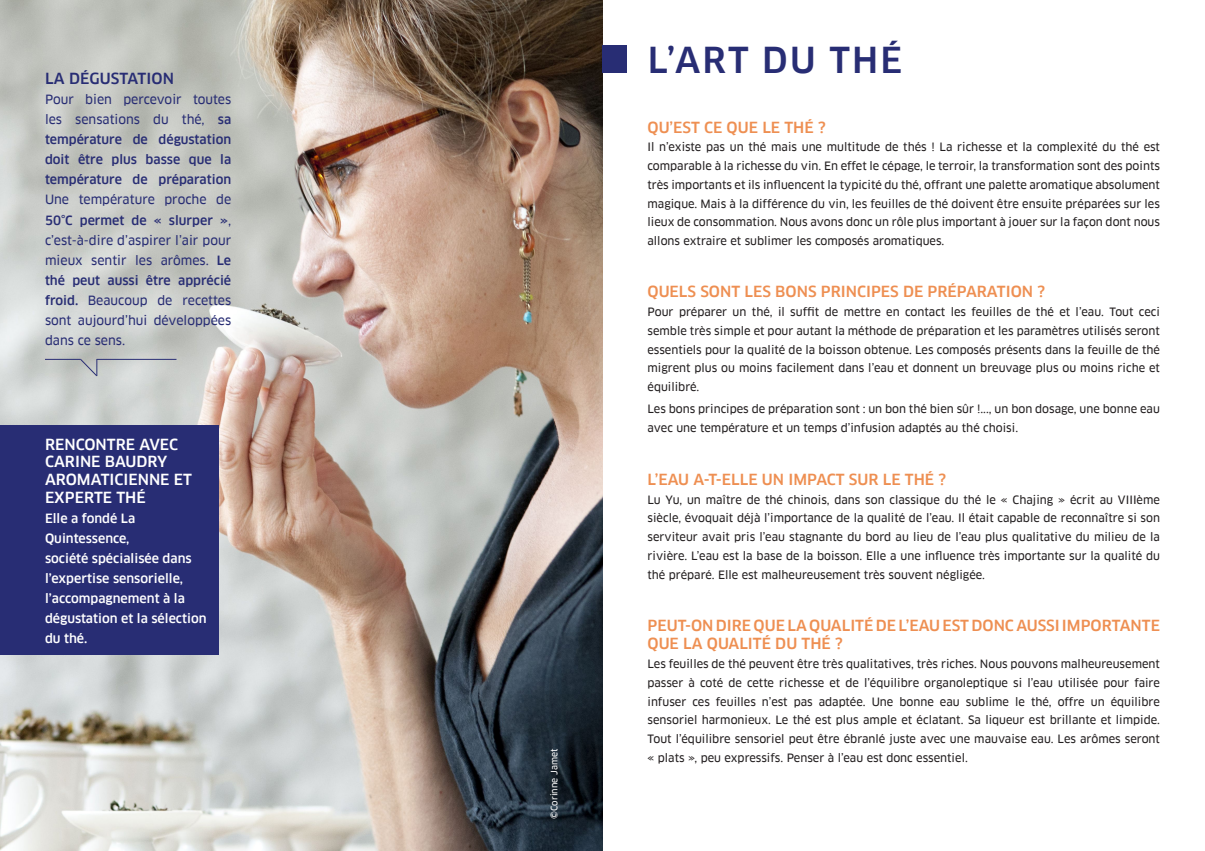
<style>
.page{position:relative;width:1205px;height:851px;background:#fff}
.page>*{position:absolute;margin:0;border:0;box-sizing:border-box;transform-origin:0 0}
.t1{font:500 35px "Clan Pro";letter-spacing:.06em;color:#282d74}
.t2{font:500 15px "Clan Pro";color:#ee8f52}
.t3{font:500 15px/17.5px "Clan Pro";color:#fff}
.t4{font:500 15px "Clan Pro";letter-spacing:.01em;color:#282d74}
.t5{font:12.5px/20px "Clan Pro News";color:#282d74;text-align:justify}
.t6{font:500 12.5px/20px "Clan Pro";color:#fff}
.t7{font:11.25px/18.8px "Clan Pro News";color:#231f20;text-align:justify}
.t8{font:8.75px "Clan Pro News";color:#fff}
.s1{font-family:"Clan Pro";font-weight:500}
</style>
<div class="page">
<img style="left:0;top:0;width:602px;height:850px">
<div style="left:0;top:425px;width:219px;height:230px;background:#282d74"></div>
<hr style="left:45px;top:359px;width:36px;height:1px;background:#282d74">
<hr style="left:97px;top:359px;width:79px;height:1px;background:#282d74">
<svg style="left:80px;top:358px;width:18px;height:18px"></svg>
<div style="left:602px;top:45px;width:25px;height:28px;background:#282d74"></div>
<p class="t4" style="left:45px;top:70px;width:131px">LA DÉGUSTATION</p>
<p class="t5" style="left:45px;top:90px;width:188px">Pour bien percevoir toutes les sensations du thé, <span class="s1">sa température de dégustation doit être plus basse que la température de préparation </span>Une température proche de <span class="s1">50°C permet de « slurper »</span>, c’est-à-dire d’aspirer l’air pour mieux sentir les arômes. <span class="s1">Le thé peut aussi être apprécié froid.</span> Beaucoup de recettes sont aujourd’hui développées dans ce sens.</p>
<p class="t3" style="left:45px;top:435px;width:135px">RENCONTRE AVEC<br>CARINE BAUDRY</p>
<p class="t3" style="left:45px;top:470px;width:148px;line-height:18px">AROMATICIENNE ET<br>EXPERTE THÉ</p>
<p class="t6" style="left:45px;top:508px;width:92px">Elle a fondé La<br>Quintessence,</p>
<p class="t6" style="left:45px;top:548px;width:148px">société spécialisée dans</p>
<p class="t6" style="left:45px;top:568px;width:139px">l’expertise sensorielle,</p>
<p class="t6" style="left:45px;top:588px;width:141px">l’accompagnement à la</p>
<p class="t6" style="left:45px;top:608px;width:163px">dégustation et la sélection</p>
<p class="t6" style="left:45px;top:628px;width:44px">du thé.</p>
<p class="t8" style="left:549px;top:818px;width:72px;rotate:-90deg">©Corinne Jamet</p>
<p class="t1" style="left:648px;top:39px;width:256px">L’ART DU THÉ</p>
<p class="t2" style="left:647px;top:118px;width:180px">QU’EST CE QUE LE THÉ ?</p>
<p class="t7" style="left:647px;top:138px;width:514px">Il n’existe pas un thé mais une multitude de thés ! La richesse et la complexité du thé est comparable à la richesse du vin. En effet le cépage, le terroir, la transformation sont des points très importants et ils influencent la typicité du thé, offrant une palette aromatique absolument magique. Mais à la différence du vin, les feuilles de thé doivent être ensuite préparées sur les lieux de consommation. Nous avons donc un rôle plus important à jouer sur la façon dont nous allons extraire et sublimer les composés aromatiques.</p>
<p class="t2" style="left:647px;top:283px;width:399px">QUELS SONT LES BONS PRINCIPES DE PRÉPARATION ?</p>
<p class="t7" style="left:647px;top:302px;width:514px">Pour préparer un thé, il suffit de mettre en contact les feuilles de thé et l’eau. Tout ceci semble très simple et pour autant la méthode de préparation et les paramètres utilisés seront essentiels pour la qualité de la boisson obtenue. Les composés présents dans la feuille de thé migrent plus ou moins facilement dans l’eau et donnent un breuvage plus ou moins riche et équilibré.</p>
<p class="t7" style="left:647px;top:400px;width:514px">Les bons principes de préparation sont : un bon thé bien sûr !..., un bon dosage, une bonne eau avec une température et un temps d’infusion adaptés au thé choisi.</p>
<p class="t2" style="left:647px;top:470px;width:300px">L’EAU A-T-ELLE UN IMPACT SUR LE THÉ ?</p>
<p class="t7" style="left:647px;top:490px;width:514px">Lu Yu, un maître de thé chinois, dans son classique du thé le « Chajing » écrit au VIIIème siècle, évoquait déjà l’importance de la qualité de l’eau. Il était capable de reconnaître si son serviteur avait pris l’eau stagnante du bord au lieu de l’eau plus qualitative du milieu de la rivière. L’eau est la base de la boisson. Elle a une influence très importante sur la qualité du thé préparé. Elle est malheureusement très souvent négligée.</p>
<p class="t2" style="left:647px;top:616px;width:514px">PEUT-ON DIRE QUE LA QUALITÉ DE L’EAU EST DONC AUSSI IMPORTANTE</p>
<p class="t2" style="left:647px;top:635px;width:197px">QUE LA QUALITÉ DU THÉ ?</p>
<p class="t7" style="left:647px;top:654px;width:514px">Les feuilles de thé peuvent être très qualitatives, très riches. Nous pouvons malheureusement passer à coté de cette richesse et de l’équilibre organoleptique si l’eau utilisée pour faire infuser ces feuilles n’est pas adaptée. Une bonne eau sublime le thé, offre un équilibre sensoriel harmonieux. Le thé est plus ample et éclatant. Sa liqueur est brillante et limpide.<br>Tout l’équilibre sensoriel peut être ébranlé juste avec une mauvaise eau. Les arômes seront « plats », peu expressifs. Penser à l’eau est donc essentiel.</p>
</div>
